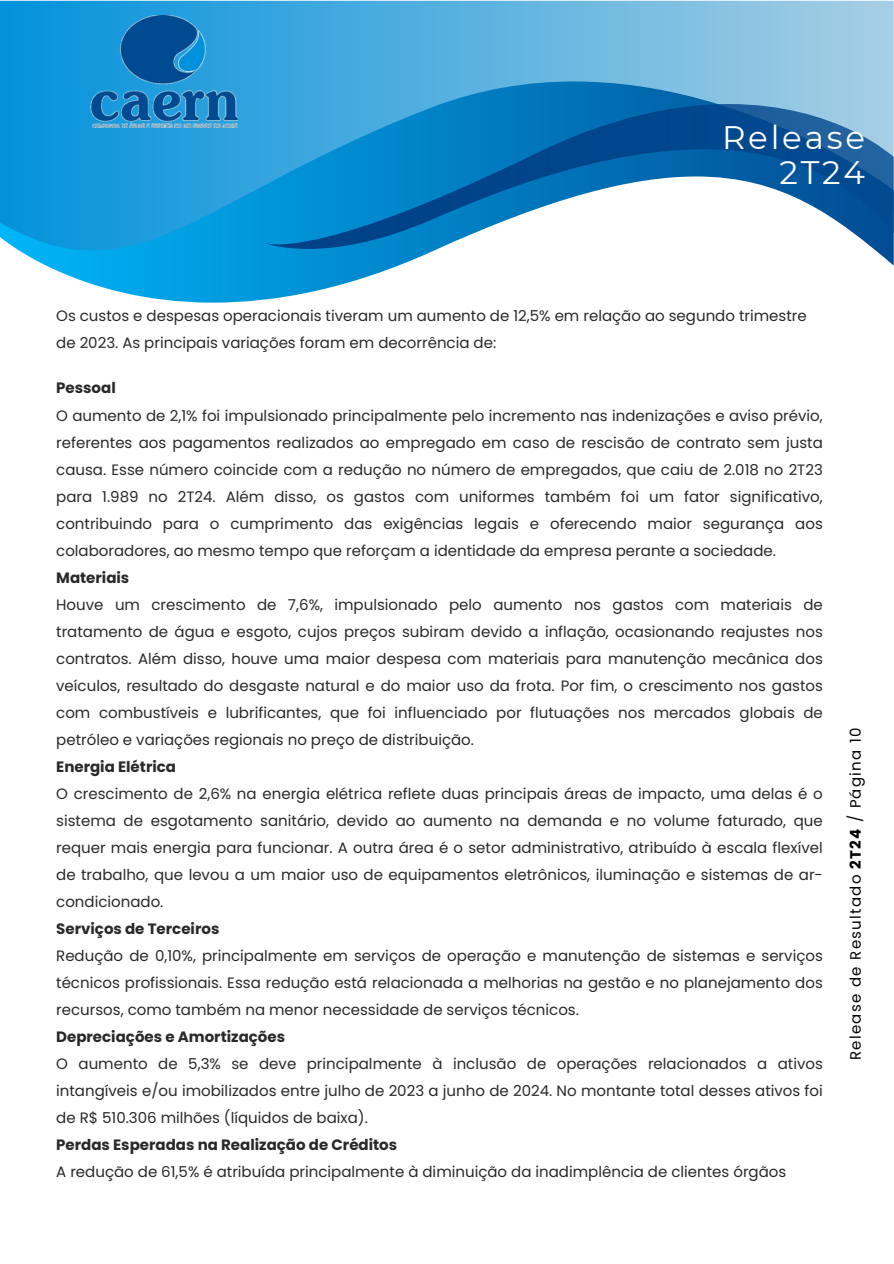
<style>
.page{position:relative;width:894px;height:1264px;background:#fff}
.page>*{position:absolute;margin:0;border:0;box-sizing:border-box;transform-origin:0 0}
.t1{font:32.55px/34.8px "Montserrat";letter-spacing:.085em;color:#fff;text-align:right}
.t2{font:15px/27px "Poppins";color:#292929;text-align:justify}
.t3{font:700 15px "Poppins";color:#292929}
.t4{font:15px "Poppins";letter-spacing:.085em;color:#000}
.s1{font-weight:700}
</style>
<div class="page">
<svg style="left:0;top:1px;width:893px;height:80px;background:#5db3df"></svg>
<svg style="left:0;top:81px;width:893px;height:221px"></svg>
<svg style="left:261px;top:104px;width:632px;height:145px"></svg>
<img style="left:89px;top:16px;width:149px;height:111px">
<p class="t1" style="left:721px;top:120px;width:144px">Release<br>2T24</p>
<p class="t2" style="left:56px;top:303px;width:751px">Os custos e despesas operacionais tiveram um aumento de 12,5% em relação ao segundo trimestre de 2023. As principais variações foram em decorrência de:</p>
<p class="t3" style="left:56px;top:378px;width:61px">Pessoal</p>
<p class="t2" style="left:56px;top:402px;width:768px">O aumento de 2,1% foi impulsionado principalmente pelo incremento nas indenizações e aviso prévio, referentes aos pagamentos realizados ao empregado em caso de rescisão de contrato sem justa causa. Esse número coincide com a redução no número de empregados, que caiu de 2.018 no 2T23 para 1.989 no 2T24. Além disso, os gastos com uniformes também foi um fator significativo, contribuindo para o cumprimento das exigências legais e oferecendo maior segurança aos colaboradores, ao mesmo tempo que reforçam a identidade da empresa perante a sociedade.</p>
<h1 class="t3" style="left:56px;top:567px;width:75px">Materiais</h1>
<p class="t2" style="left:56px;top:591px;width:768px">Houve um crescimento de 7,6%, impulsionado pelo aumento nos gastos com materiais de tratamento de água e esgoto, cujos preços subiram devido a inflação, ocasionando reajustes nos contratos. Além disso, houve uma maior despesa com materiais para manutenção mecânica dos veículos, resultado do desgaste natural e do maior uso da frota. Por fim, o crescimento nos gastos com combustíveis e lubrificantes, que foi influenciado por flutuações nos mercados globais de petróleo e variações regionais no preço de distribuição.</p>
<p class="t3" style="left:56px;top:756px;width:121px">Energia Elétrica</p>
<p class="t2" style="left:56px;top:780px;width:768px">O crescimento de 2,6% na energia elétrica reflete duas principais áreas de impacto, uma delas é o sistema de esgotamento sanitário, devido ao aumento na demanda e no volume faturado, que requer mais energia para funcionar. A outra área é o setor administrativo, atribuído à escala flexível de trabalho, que levou a um maior uso de equipamentos eletrônicos, iluminação e sistemas de ar&shy;condicionado.</p>
<p class="t3" style="left:56px;top:918px;width:165px">Serviços de Terceiros</p>
<p class="t2" style="left:56px;top:942px;width:768px">Redução de 0,10%, principalmente em serviços de operação e manutenção de sistemas e serviços técnicos profissionais. Essa redução está relacionada a melhorias na gestão e no planejamento dos recursos, como também na menor necessidade de serviços técnicos.</p>
<p class="t3" style="left:56px;top:1026px;width:230px">Depreciações e Amortizações</p>
<p class="t2" style="left:56px;top:1050px;width:768px">O aumento de 5,3% se deve principalmente à inclusão de operações relacionados a ativos intangíveis e/ou imobilizados entre julho de 2023 a junho de 2024. No montante total desses ativos foi de R$ 510.306 milhões (líquidos de baixa).</p>
<p class="t3" style="left:56px;top:1134px;width:342px">Perdas Esperadas na Realização de Créditos</p>
<p class="t2" style="left:56px;top:1158px;width:731px">A redução de 61,5% é atribuída principalmente à diminuição da inadimplência de clientes órgãos</p>
<p class="t4" style="left:844px;top:1060px;width:334px;rotate:-90deg">Release de Resultado <span class="s1">2T24</span> / Página 10</p>
</div>
